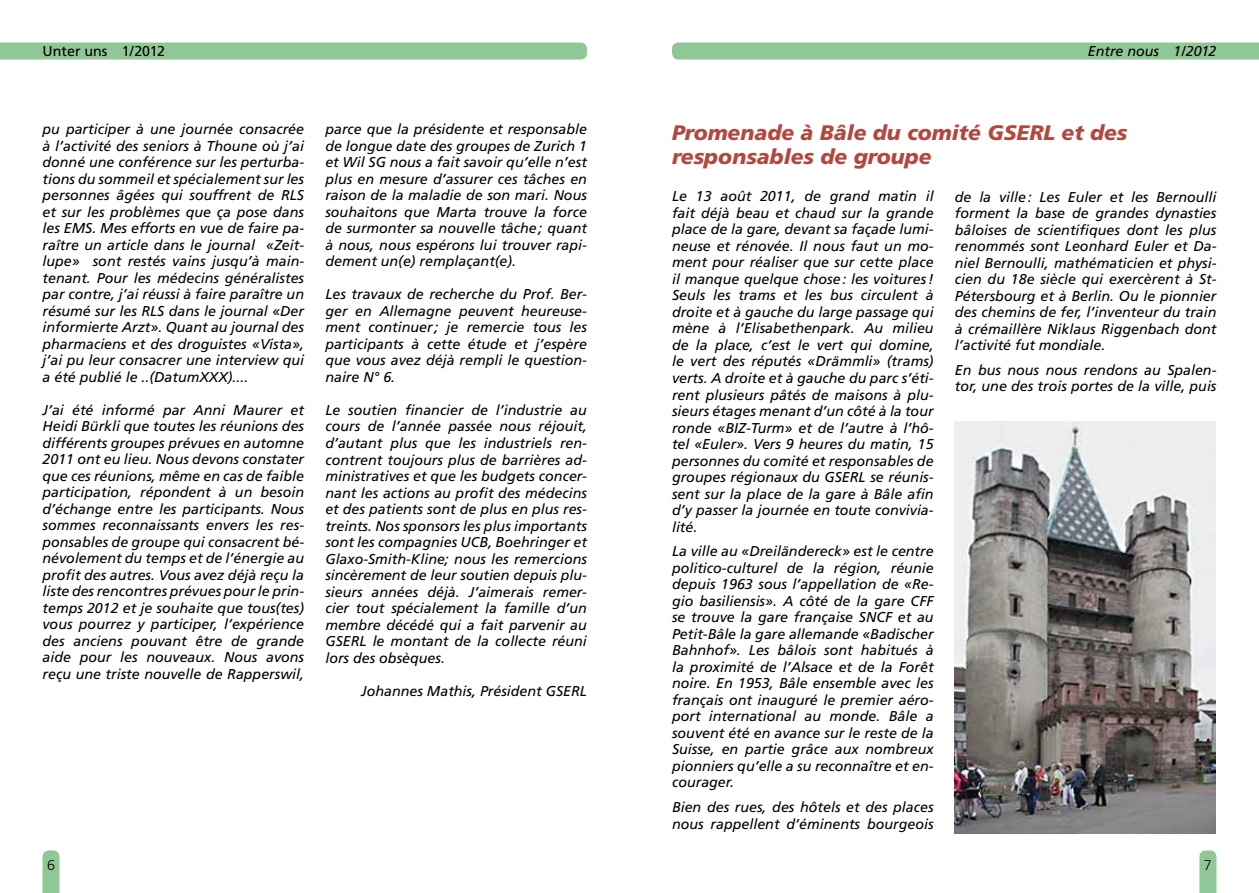
<style>
.page{position:relative;width:1259px;height:893px;background:#fff}
.page>*{position:absolute;margin:0;border:0;box-sizing:border-box;transform-origin:0 0}
.t1{font:italic 900 21px/24px "Frutiger";color:#b3473f}
.t2{font:italic 14.25px/16.5px "Frutiger";color:#000;text-align:justify}
.t3{font:14.25px "Frutiger";color:#000}
.t4{font:300 14.25px "Frutiger";color:#000}
</style>
<div class="page">
<div style="left:0;top:43px;width:587px;height:17px;background:#90c796"></div>
<svg style="left:43px;top:850px;width:17px;height:43px"></svg>
<div style="left:672px;top:43px;width:587px;height:17px;background:#90c796"></div>
<svg style="left:1199px;top:850px;width:17px;height:43px"></svg>
<img style="left:955px;top:422px;width:260px;height:411px">
<p class="t3" style="left:43px;top:43px;width:124px">Unter uns 1/2012</p>
<p class="t2" style="left:1087px;top:43px;width:130px">Entre nous 1/2012</p>
<p class="t2" style="left:43px;top:121px;width:263px">pu participer à une journée consacrée à l’activité des seniors à Thoune où j’ai donné une conférence sur les perturba&shy;tions du sommeil et spécialement sur les personnes âgées qui souffrent de RLS et sur les problèmes que ça pose dans les EMS. Mes efforts en vue de faire pa&shy;raître un article dans le journal «Zeit&shy;lupe» sont restés vains jusqu’à main&shy;tenant. Pour les médecins généralistes par contre, j’ai réussi à faire paraître un résumé sur les RLS dans le journal «Der informierte Arzt». Quant au journal des pharmaciens et des droguistes «Vista», j’ai pu leur consacrer une interview qui a été publié le ..(DatumXXX)....</p>
<p class="t2" style="left:43px;top:402px;width:263px">J’ai été informé par Anni Maurer et Heidi Bürkli que toutes les réunions des différents groupes prévues en automne 2011 ont eu lieu. Nous devons constater que ces réunions, même en cas de faible participation, répondent à un besoin d’échange entre les participants. Nous sommes reconnaissants envers les res&shy;ponsables de groupe qui consacrent bé&shy;névolement du temps et de l’énergie au profit des autres. Vous avez déjà reçu la liste des rencontres prévues pour le prin&shy;temps 2012 et je souhaite que tous(tes) vous pourrez y participer, l’expérience des anciens pouvant être de grande aide pour les nouveaux. Nous avons reçu une triste nouvelle de Rapperswil,</p>
<p class="t2" style="left:325px;top:121px;width:263px">parce que la présidente et responsable de longue date des groupes de Zurich 1 et Wil SG nous a fait savoir qu’elle n’est plus en mesure d’assurer ces tâches en raison de la maladie de son mari. Nous souhaitons que Marta trouve la force de surmonter sa nouvelle tâche; quant à nous, nous espérons lui trouver rapi&shy;dement un(e) remplaçant(e).</p>
<p class="t2" style="left:325px;top:286px;width:263px">Les travaux de recherche du Prof. Ber&shy;ger en Allemagne peuvent heureuse&shy;ment continuer; je remercie tous les participants à cette étude et j’espère que vous avez déjà rempli le question&shy;naire N° 6.</p>
<p class="t2" style="left:325px;top:402px;width:263px">Le soutien financier de l’industrie au cours de l’année passée nous réjouit, d’autant plus que les industriels ren&shy;contrent toujours plus de barrières ad&shy;ministratives et que les budgets concer&shy;nant les actions au profit des médecins et des patients sont de plus en plus res&shy;treints. Nos sponsors les plus importants sont les compagnies UCB, Boehringer et Glaxo-Smith-Kline; nous les remercions sincèrement de leur soutien depuis plu&shy;sieurs années déjà. J’aimerais remer&shy;cier tout spécialement la famille d’un membre décédé qui a fait parvenir au GSERL le montant de la collecte réuni lors des obsèques.</p>
<p class="t2" style="left:361px;top:682px;width:227px">Johannes Mathis, Président GSERL</p>
<h1 class="t1" style="left:672px;top:120px;width:457px">Promenade à Bâle du comité GSERL et des responsables de groupe</h1>
<p class="t2" style="left:672px;top:188px;width:263px">Le 13 août 2011, de grand matin il fait déjà beau et chaud sur la grande place de la gare, devant sa façade lumi&shy;neuse et rénovée. Il nous faut un mo&shy;ment pour réaliser que sur cette place il manque quelque chose: les voitures!<br>Seuls les trams et les bus circulent à droite et à gauche du large passage qui mène à l’Elisabethenpark. Au milieu de la place, c’est le vert qui domine, le vert des réputés «Drämmli» (trams) verts. A droite et à gauche du parc s’éti&shy;rent plusieurs pâtés de maisons à plu&shy;sieurs étages menant d’un côté à la tour ronde «BIZ-Turm» et de l’autre à l’hô&shy;tel «Euler». Vers 9 heures du matin, 15 personnes du comité et responsables de groupes régionaux du GSERL se réunis&shy;sent sur la place de la gare à Bâle afin d’y passer la journée en toute convivia&shy;lité.</p>
<p class="t2" style="left:672px;top:543px;width:263px">La ville au «Dreiländereck» est le centre politico-culturel de la région, réunie depuis 1963 sous l’appellation de «Re&shy;gio basiliensis». A côté de la gare CFF se trouve la gare française SNCF et au Petit-Bâle la gare allemande «Badischer Bahnhof». Les bâlois sont habitués à la proximité de l’Alsace et de la Forêt noire. En 1953, Bâle ensemble avec les français ont inauguré le premier aéro&shy;port international au monde. Bâle a souvent été en avance sur le reste de la Suisse, en partie grâce aux nombreux pionniers qu’elle a su reconnaître et en&shy;courager.</p>
<p class="t2" style="left:672px;top:799px;width:263px">Bien des rues, des hôtels et des places nous rappellent d’éminents bourgeois</p>
<p class="t2" style="left:955px;top:188px;width:263px">de la ville: Les Euler et les Bernoulli forment la base de grandes dynasties bâloises de scientifiques dont les plus renommés sont Leonhard Euler et Da&shy;niel Bernoulli, mathématicien et physi&shy;cien du 18e siècle qui exercèrent à St-Pétersbourg et à Berlin. Ou le pionnier des chemins de fer, l’inventeur du train à crémaillère Niklaus Riggenbach dont l’activité fut mondiale.</p>
<p class="t2" style="left:955px;top:361px;width:263px">En bus nous nous rendons au Spalen&shy;tor, une des trois portes de la ville, puis</p>
<p class="t4" style="left:47px;top:857px;width:9px">6</p>
<p class="t4" style="left:1204px;top:857px;width:9px">7</p>
</div>
